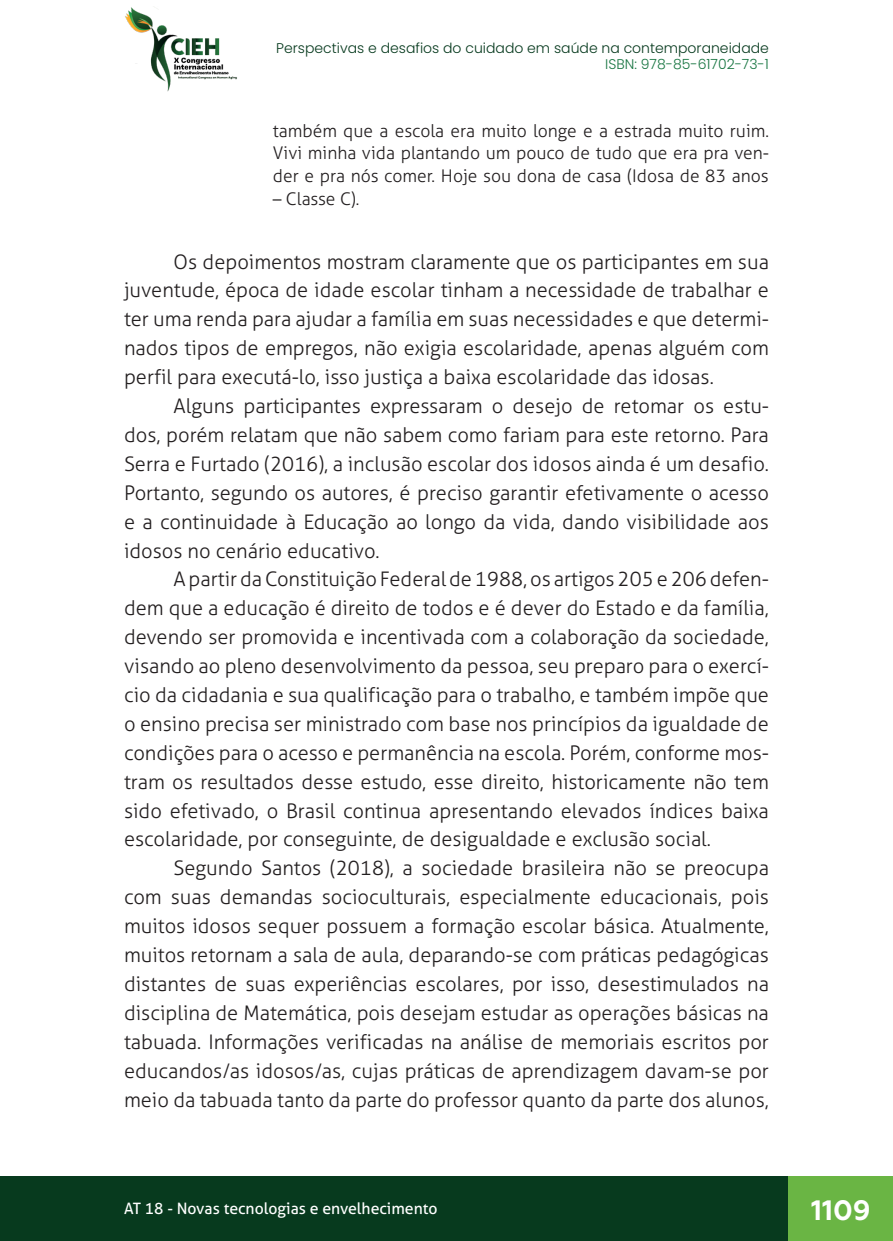
<style>
.page{position:relative;width:893px;height:1241px;background:#fff}
.page>*{position:absolute;margin:0;border:0;box-sizing:border-box;transform-origin:0 0}
.t1{font:700 28px "Geometria";color:#fff}
._8_CORPO{font:300 20.12px/28.9px "Aller";color:#231f20;text-align:justify}
._15_CITACAO{font:300 17.5px/22.8px "Aller";color:#231f20;text-align:justify}
.t2{font:15.75px "Aller";color:#fff}
.t3{font:300 14px "Poppins";color:#073a1e}
.t4{font:300 14px "Poppins";color:#177541}
</style>
<div class="page">
<div style="left:0;top:1176px;width:893px;height:64px;background:#073a1e"></div>
<div style="left:789px;top:1176px;width:104px;height:64px;background:#6ab544"></div>
<img style="left:125px;top:6px;width:112px;height:86px">
<p class="t3" style="left:276px;top:39px;width:494px">Perspectivas e desafios do cuidado em saúde na contemporaneidade</p>
<p class="t4" style="left:605px;top:56px;width:165px">ISBN: 978-85-61702-73-1</p>
<p class="_15_CITACAO" style="left:273px;top:119px;width:498px">também que a escola era muito longe e a estrada muito ruim.<br>Vivi minha vida plantando um pouco de tudo que era pra ven&shy;der e pra nós comer. Hoje sou dona de casa (Idosa de 83 anos</p>
<p class="_15_CITACAO" style="left:273px;top:187px;width:88px">– Classe C).</p>
<p class="_8_CORPO" style="left:124px;top:247px;width:646px;text-indent:50px">Os depoimentos mostram claramente que os participantes em sua juventude, época de idade escolar tinham a necessidade de trabalhar e ter uma renda para ajudar a família em suas necessidades e que determi&shy;nados tipos de empregos, não exigia escolaridade, apenas alguém com perfil para executá-lo, isso justiça a baixa escolaridade das idosas.</p>
<p class="_8_CORPO" style="left:124px;top:391px;width:646px;text-indent:50px">Alguns participantes expressaram o desejo de retomar os estu&shy;dos, porém relatam que não sabem como fariam para este retorno. Para Serra e Furtado (2016), a inclusão escolar dos idosos ainda é um desafio.<br>Portanto, segundo os autores, é preciso garantir efetivamente o acesso e a continuidade à Educação ao longo da vida, dando visibilidade aos idosos no cenário educativo.</p>
<p class="_8_CORPO" style="left:124px;top:564px;width:646px;text-indent:50px">A partir da Constituição Federal de 1988, os artigos 205 e 206 defen&shy;dem que a educação é direito de todos e é dever do Estado e da família, devendo ser promovida e incentivada com a colaboração da sociedade, visando ao pleno desenvolvimento da pessoa, seu preparo para o exercí&shy;cio da cidadania e sua qualificação para o trabalho, e também impõe que o ensino precisa ser ministrado com base nos princípios da igualdade de condições para o acesso e permanência na escola. Porém, conforme mos&shy;tram os resultados desse estudo, esse direito, historicamente não tem sido efetivado, o Brasil continua apresentando elevados índices baixa escolaridade, por conseguinte, de desigualdade e exclusão social.</p>
<p class="_8_CORPO" style="left:124px;top:853px;width:646px;text-indent:50px">Segundo Santos (2018), a sociedade brasileira não se preocupa com suas demandas socioculturais, especialmente educacionais, pois muitos idosos sequer possuem a formação escolar básica. Atualmente, muitos retornam a sala de aula, deparando-se com práticas pedagógicas distantes de suas experiências escolares, por isso, desestimulados na disciplina de Matemática, pois desejam estudar as operações básicas na tabuada. Informações verificadas na análise de memoriais escritos por educandos/as idosos/as, cujas práticas de aprendizagem davam-se por meio da tabuada tanto da parte do professor quanto da parte dos alunos,</p>
<p class="t2" style="left:124px;top:1198px;width:315px">AT 18 - Novas tecnologias e envelhecimento</p>
<h1 class="t1" style="left:811px;top:1192px;width:61px">1109</h1>
</div>
